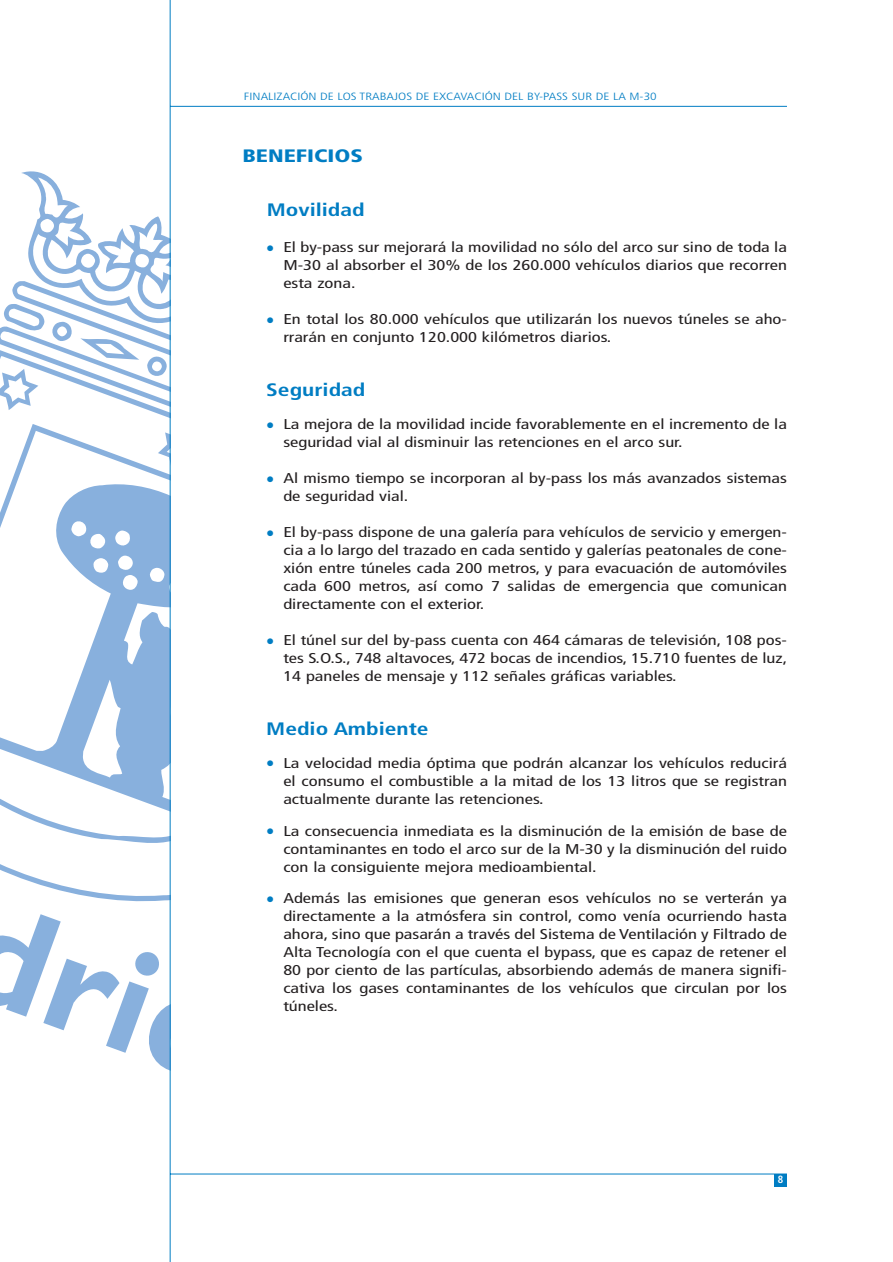
<style>
.page{position:relative;width:893px;height:1262px;background:#fff}
.page>*{position:absolute;margin:0;border:0;box-sizing:border-box;transform-origin:0 0}
.t1{font:700 condensed 18px "Frutiger";color:#007dc3;scale:1.3 1}
.t2{font:900 condensed 18px "Frutiger";color:#007dc3;scale:1.3 1}
.t3{font:condensed 14.25px/18px "Frutiger";color:#231f20;text-align:justify;scale:1.3 1}
.t4{font:300 condensed 10.5px "Frutiger";color:#007dc3;scale:1.3 1}
.t5{font:700 condensed 10.5px "Frutiger";color:#fff}
.s1{font-size:16.5px;color:#007dc3}
</style>
<div class="page">
<svg style="left:0;top:855px;width:170px;height:47px"></svg>
<svg style="left:0;top:170px;width:170px;height:254px"></svg>
<svg style="left:0;top:431px;width:170px;height:248px"></svg>
<svg style="left:115px;top:530px;width:15px;height:16px"></svg>
<svg style="left:71px;top:520px;width:34px;height:29px"></svg>
<svg style="left:150px;top:566px;width:20px;height:29px"></svg>
<svg style="left:93px;top:558px;width:15px;height:15px"></svg>
<svg style="left:118px;top:555px;width:20px;height:35px"></svg>
<svg style="left:0;top:679px;width:170px;height:167px"></svg>
<svg style="left:0;top:914px;width:170px;height:168px"></svg>
<hr style="left:170px;top:106px;width:617px;height:1px;background:#007dc3">
<hr style="left:170px;top:1173px;width:617px;height:1px;background:#007dc3">
<hr style="left:170px;top:0;width:1px;height:1261px;background:#007dc3">
<div style="left:774px;top:1174px;width:13px;height:12px;background:#007dc3"></div>
<p class="t4" style="left:244px;top:92px;width:319px">FINALIZACIÓN DE LOS TRABAJOS DE EXCAVACIÓN DEL BY-PASS SUR DE LA M-30</p>
<p class="t2" style="left:242px;top:149px;width:94px">BENEFICIOS</p>
<p class="t1" style="left:267px;top:203px;width:77px">Movilidad</p>
<p class="t3" style="left:283px;top:240px;width:389px;text-indent:-17px"><span class="s1">•</span> El by-pass sur mejorará la movilidad no sólo del arco sur sino de toda la M-30 al absorber el 30% de los 260.000 vehículos diarios que recorren esta zona.</p>
<p class="t3" style="left:283px;top:312px;width:389px;text-indent:-17px"><span class="s1">•</span> En total los 80.000 vehículos que utilizarán los nuevos túneles se aho&shy;rrarán en conjunto 120.000 kilómetros diarios.</p>
<p class="t1" style="left:266px;top:383px;width:78px">Seguridad</p>
<p class="t3" style="left:283px;top:416px;width:389px;text-indent:-17px"><span class="s1">•</span> La mejora de la movilidad incide favorablemente en el incremento de la seguridad vial al disminuir las retenciones en el arco sur.</p>
<p class="t3" style="left:283px;top:470px;width:389px;text-indent:-17px"><span class="s1">•</span> Al mismo tiempo se incorporan al by-pass los más avanzados sistemas de seguridad vial.</p>
<p class="t3" style="left:283px;top:524px;width:389px;text-indent:-17px"><span class="s1">•</span> El by-pass dispone de una galería para vehículos de servicio y emergen&shy;cia a lo largo del trazado en cada sentido y galerías peatonales de cone&shy;xión entre túneles cada 200 metros, y para evacuación de automóviles cada 600 metros, así como 7 salidas de emergencia que comunican directamente con el exterior.</p>
<p class="t3" style="left:283px;top:632px;width:389px;text-indent:-17px"><span class="s1">•</span> El túnel sur del by-pass cuenta con 464 cámaras de televisión, 108 pos&shy;tes S.O.S., 748 altavoces, 472 bocas de incendios, 15.710 fuentes de luz, 14 paneles de mensaje y 112 señales gráficas variables.</p>
<p class="t1" style="left:266px;top:721px;width:126px">Medio Ambiente</p>
<p class="t3" style="left:283px;top:755px;width:389px;text-indent:-17px"><span class="s1">•</span> La velocidad media óptima que podrán alcanzar los vehículos reducirá el consumo el combustible a la mitad de los 13 litros que se registran actualmente durante las retenciones.</p>
<p class="t3" style="left:283px;top:822px;width:389px;text-indent:-17px"><span class="s1">•</span> La consecuencia inmediata es la disminución de la emisión de base de contaminantes en todo el arco sur de la M-30 y la disminución del ruido con la consiguiente mejora medioambiental.</p>
<p class="t3" style="left:283px;top:890px;width:389px;text-indent:-17px"><span class="s1">•</span> Además las emisiones que generan esos vehículos no se verterán ya directamente a la atmósfera sin control, como venía ocurriendo hasta ahora, sino que pasarán a través del Sistema de Ventilación y Filtrado de Alta Tecnología con el que cuenta el bypass, que es capaz de retener el 80 por ciento de las partículas, absorbiendo además de manera signifi&shy;cativa los gases contaminantes de los vehículos que circulan por los túneles.</p>
<p class="t5" style="left:777px;top:1175px;width:7px">8</p>
</div>
